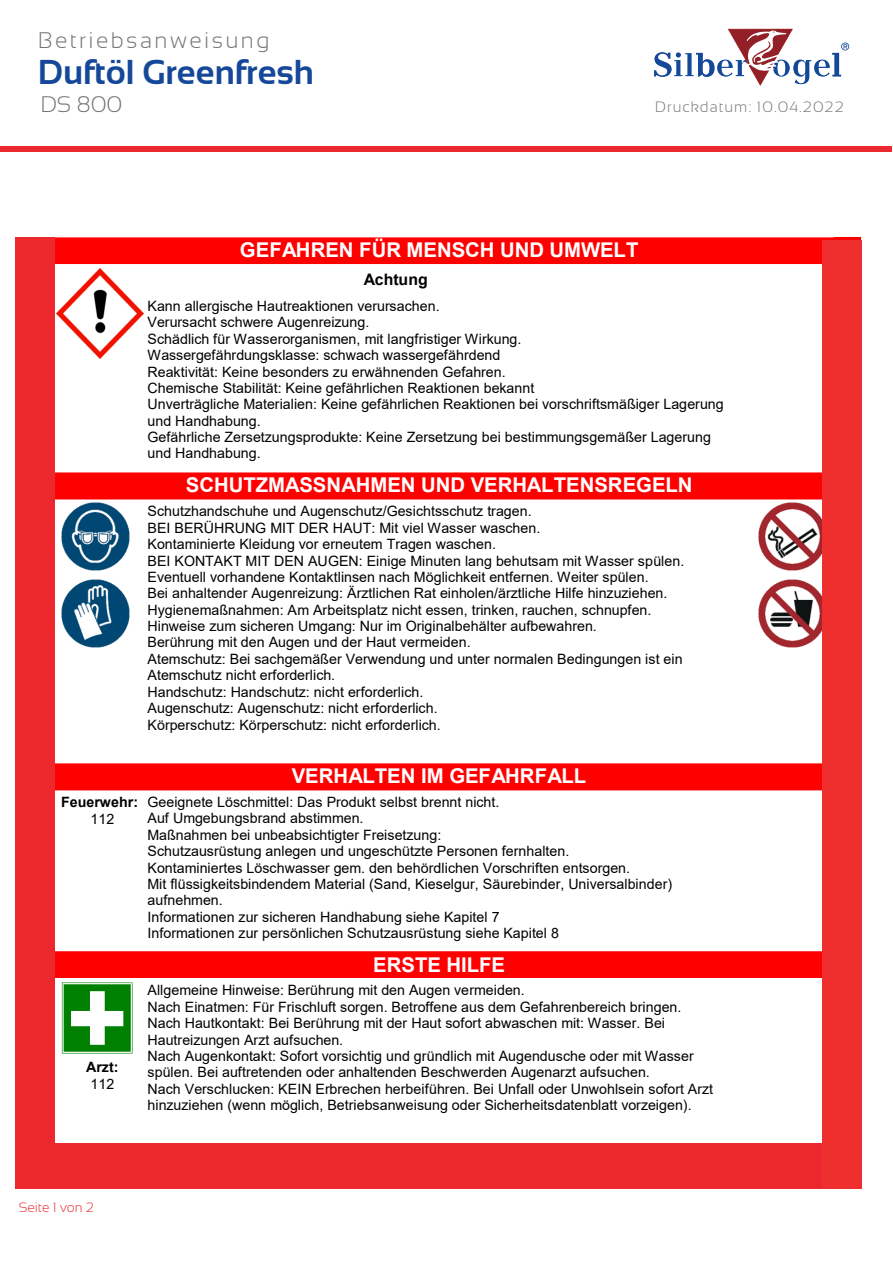
<style>
.page{position:relative;width:893px;height:1264px;background:#fff}
.page>*{position:absolute;margin:0;border:0;box-sizing:border-box;transform-origin:0 0}
.t1{font:700 34.5px "Sansation";color:#164899}
.t2{font:300 22.5px "Sansation";letter-spacing:.11em;color:#727374}
.t3{font:700 20.4px "Arial";letter-spacing:-.005em;color:#fff}
.t4{font:700 15.9px "Arial";color:#000}
.t5{font:300 15px "Sansation";letter-spacing:.07em;color:#727374}
.t6{font:14.25px/16.4px "Arial";color:#000}
.t7{font:700 14.25px "Arial";color:#000}
.t8{font:300 13.5px "Sansation";color:#ec282a}
</style>
<div class="page">
<div style="left:41px;top:238px;width:806px;height:25px;background:#f00"></div>
<div style="left:40px;top:237px;width:807px;height:27px;border:2px solid #f00"></div>
<div style="left:42px;top:473px;width:806px;height:25px;background:#f00"></div>
<div style="left:41px;top:472px;width:807px;height:27px;border:2px solid #f00"></div>
<div style="left:45px;top:764px;width:806px;height:25px;background:#f00"></div>
<div style="left:44px;top:763px;width:808px;height:27px;border:2px solid #f00"></div>
<div style="left:48px;top:951px;width:786px;height:25px;background:#f00"></div>
<div style="left:47px;top:951px;width:788px;height:26px;border:2px solid #f00"></div>
<img style="left:57px;top:268px;width:86px;height:90px">
<img style="left:61px;top:503px;width:68px;height:68px">
<img style="left:61px;top:580px;width:68px;height:67px">
<img style="left:758px;top:580px;width:64px;height:67px">
<img style="left:758px;top:503px;width:64px;height:68px">
<img style="left:61px;top:982px;width:72px;height:72px">
<svg style="left:654px;top:29px;width:195px;height:57px"></svg>
<div style="left:18px;top:1142px;width:834px;height:45px;background:#ed282d"></div>
<div style="left:0;top:146px;width:891px;height:5px;background:#eb292e"></div>
<div style="left:15px;top:237px;width:40px;height:950px;background:#ed282d"></div>
<div style="left:822px;top:239px;width:39px;height:949px;background:#ee2f2d"></div>
<h2 class="t2" style="left:38px;top:28px;width:233px">Betriebsanweisung</h2>
<h1 class="t1" style="left:38px;top:53px;width:278px">Duftöl Greenfresh</h1>
<h2 class="t2" style="left:41px;top:92px;width:83px">DS 800</h2>
<p class="t5" style="left:655px;top:99px;width:190px">Druckdatum: 10.04.2022</p>
<h3 class="t3" style="left:240px;top:236px;width:400px">GEFAHREN FÜR MENSCH UND UMWELT</h3>
<p class="t4" style="left:363px;top:268px;width:66px">Achtung</p>
<p class="t6" style="left:147px;top:297px;width:577px">Kann allergische Hautreaktionen verursachen.<br>Verursacht schwere Augenreizung.<br>Schädlich für Wasserorganismen, mit langfristiger Wirkung.<br>Wassergefährdungsklasse: schwach wassergefährdend<br>Reaktivität: Keine besonders zu erwähnenden Gefahren.<br>Chemische Stabilität: Keine gefährlichen Reaktionen bekannt<br>Unverträgliche Materialien: Keine gefährlichen Reaktionen bei vorschriftsmäßiger Lagerung und Handhabung.<br>Gefährliche Zersetzungsprodukte: Keine Zersetzung bei bestimmungsgemäßer Lagerung und Handhabung.</p>
<h3 class="t3" style="left:186px;top:470px;width:508px">SCHUTZMASSNAHMEN UND VERHALTENSREGELN</h3>
<p class="t6" style="left:147px;top:503px;width:538px">Schutzhandschuhe und Augenschutz/Gesichtsschutz tragen.<br>BEI BERÜHRUNG MIT DER HAUT: Mit viel Wasser waschen.<br>Kontaminierte Kleidung vor erneutem Tragen waschen.<br>BEI KONTAKT MIT DEN AUGEN: Einige Minuten lang behutsam mit Wasser spülen.<br>Eventuell vorhandene Kontaktlinsen nach Möglichkeit entfernen. Weiter spülen.<br>Bei anhaltender Augenreizung: Ärztlichen Rat einholen/ärztliche Hilfe hinzuziehen.<br>Hygienemaßnahmen: Am Arbeitsplatz nicht essen, trinken, rauchen, schnupfen.<br>Hinweise zum sicheren Umgang: Nur im Originalbehälter aufbewahren.<br>Berührung mit den Augen und der Haut vermeiden.<br>Atemschutz: Bei sachgemäßer Verwendung und unter normalen Bedingungen ist ein Atemschutz nicht erforderlich.<br>Handschutz: Handschutz: nicht erforderlich.<br>Augenschutz: Augenschutz: nicht erforderlich.<br>Körperschutz: Körperschutz: nicht erforderlich.</p>
<p class="t7" style="left:61px;top:791px;width:78px">Feuerwehr:</p>
<p class="t6" style="left:91px;top:810px;width:25px">112</p>
<p class="t7" style="left:86px;top:1056px;width:34px">Arzt:</p>
<p class="t6" style="left:91px;top:1075px;width:25px">112</p>
<h3 class="t3" style="left:291px;top:761px;width:296px">VERHALTEN IM GEFAHRFALL</h3>
<p class="t6" style="left:147px;top:793px;width:526px">Geeignete Löschmittel: Das Produkt selbst brennt nicht.<br>Auf Umgebungsbrand abstimmen.<br>Maßnahmen bei unbeabsichtigter Freisetzung:<br>Schutzausrüstung anlegen und ungeschützte Personen fernhalten.<br>Kontaminiertes Löschwasser gem. den behördlichen Vorschriften entsorgen.<br>Mit flüssigkeitsbindendem Material (Sand, Kieselgur, Säurebinder, Universalbinder) aufnehmen.<br>Informationen zur sicheren Handhabung siehe Kapitel 7<br>Informationen zur persönlichen Schutzausrüstung siehe Kapitel 8</p>
<h3 class="t3" style="left:373px;top:950px;width:133px">ERSTE HILFE</h3>
<p class="t6" style="left:147px;top:981px;width:567px">Allgemeine Hinweise: Berührung mit den Augen vermeiden.<br>Nach Einatmen: Für Frischluft sorgen. Betroffene aus dem Gefahrenbereich bringen.<br>Nach Hautkontakt: Bei Berührung mit der Haut sofort abwaschen mit: Wasser. Bei Hautreizungen Arzt aufsuchen.<br>Nach Augenkontakt: Sofort vorsichtig und gründlich mit Augendusche oder mit Wasser spülen. Bei auftretenden oder anhaltenden Beschwerden Augenarzt aufsuchen.<br>Nach Verschlucken: KEIN Erbrechen herbeiführen. Bei Unfall oder Unwohlsein sofort Arzt hinzuziehen (wenn möglich, Betriebsanweisung oder Sicherheitsdatenblatt vorzeigen).</p>
<p class="t8" style="left:19px;top:1199px;width:77px">Seite 1 von 2</p>
</div>
